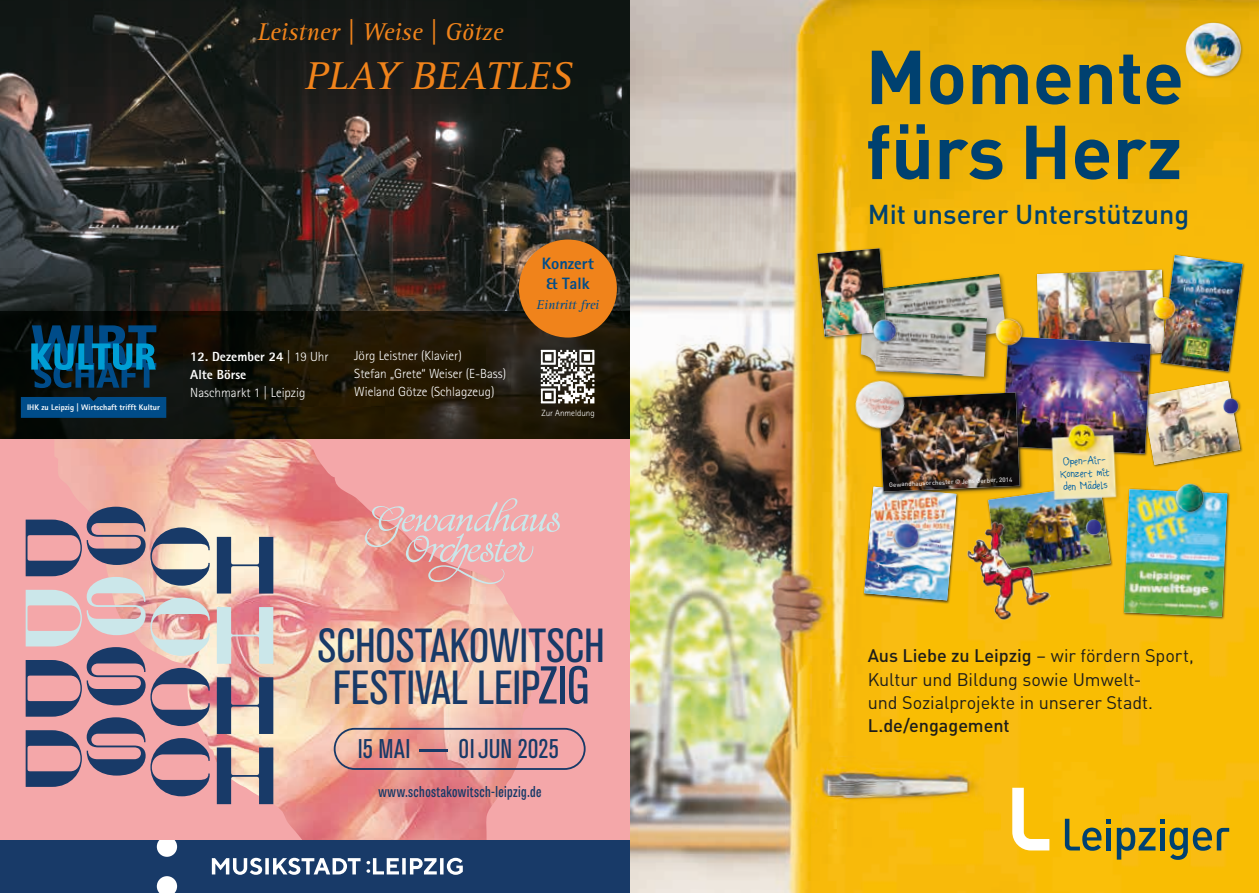
<style>
.page{position:relative;width:1259px;height:893px;background:#fff}
.page>*{position:absolute;margin:0;border:0;box-sizing:border-box;transform-origin:0 0}
.t1{font:700 75px/75px "DIN Pro";color:#004170}
.t2{font:condensed 47.4px/41.1px "Akzidenz Grotesk BQ";color:#183a68;text-align:center}
.t3{font:italic 40.2px "Rotis Serif Pro";color:#f0831b}
.t4{font:500 27px "DIN Pro";color:#004170}
.t5{font:condensed 26.85px "Akzidenz Grotesk BQ";letter-spacing:.01em;color:#183a68}
.t6{font:italic 25.05px "Rotis Serif Pro";color:#f0831b}
.t7{font:18px/23.4px "DIN Pro";letter-spacing:-.005em;color:#1d1d1b}
.t8{font:500 18px "DIN Pro";letter-spacing:-.005em;color:#1d1d1b}
.t9{font:800 16.5px/19.8px "Rotis Sans Serif Pro";color:#004c89}
.t10{font:600 15px "Tablet Gothic Compressed";letter-spacing:.03em;color:#183a68}
.t11{font:300 13.2px/18px "Rotis Sans Serif Pro";color:#fff}
.t12{font:800 13.2px/18px "Rotis Sans Serif Pro";color:#fff}
.t13{font:italic 13.2px "Rotis Serif Pro";color:#004c89}
.t14{font:12.6px/12.6px "Hilde Sharp";color:#005fa1}
.t15{font:300 9px "Rotis Sans Serif Pro";color:#fff}
.t16{font:800 8.1px "Rotis Sans Serif Pro";color:#fff}
.t17{font:500 6.3px "DIN Pro";color:#fff}
.s1{font-weight:300}
.s2{font-size:52.65px}
.s3{font-weight:500}
</style>
<div class="page">
<img style="left:629px;top:0;width:630px;height:893px">
<img style="left:693px;top:733px;width:536px;height:117px">
<svg style="left:1065px;top:819px;width:164px;height:41px;background:#b19927"></svg>
<svg style="left:1012px;top:788px;width:37px;height:62px"></svg>
<div style="left:1122px;top:488px;width:108px;height:132px;background:#1d1d1b;opacity:.75"></div>
<div style="left:1159px;top:254px;width:86px;height:121px;background:#1d1d1b;opacity:.75"></div>
<div style="left:815px;top:247px;width:75px;height:94px;background:#e6ae08"></div>
<img style="left:963px;top:617px;width:90px;height:5px">
<img style="left:817px;top:248px;width:425px;height:369px">
<img style="left:879px;top:392px;width:140px;height:100px">
<img style="left:1042px;top:417px;width:85px;height:93px">
<img style="left:889px;top:519px;width:33px;height:33px">
<img style="left:849px;top:375px;width:62px;height:60px">
<div style="left:1184px;top:22px;width:60px;height:57px;background:#edb308"></div>
<img style="left:1175px;top:13px;width:74px;height:74px;border-radius:36px">
<div style="left:1085px;top:518px;width:19px;height:19px;background:#1d1d1b;opacity:.5"></div>
<img style="left:1081px;top:515px;width:24px;height:24px;border-radius:12px">
<img style="left:0;top:0;width:630px;height:439px">
<div style="left:519px;top:240px;width:98px;height:98px;background:#f0831b;border-radius:50%"></div>
<div style="left:21px;top:397px;width:145px;height:21px;background:#004c89"></div>
<svg style="left:31px;top:325px;width:125px;height:63px;background:#04486b"></svg>
<img style="left:535px;top:346px;width:64px;height:63px">
<div style="left:0;top:439px;width:629px;height:421px;background:#f4a7a9"></div>
<img style="left:54px;top:439px;width:482px;height:402px">
<svg style="left:217px;top:537px;width:56px;height:56px;background:#858e9a"></svg>
<svg style="left:217px;top:677px;width:56px;height:57px;background:#817d8d"></svg>
<svg style="left:217px;top:607px;width:56px;height:57px;background:#d8bdc0"></svg>
<svg style="left:217px;top:747px;width:56px;height:57px;background:#84808e"></svg>
<svg style="left:26px;top:507px;width:184px;height:289px"></svg>
<svg style="left:363px;top:498px;width:197px;height:86px"></svg>
<div style="left:334px;top:728px;width:251px;height:42px;border:2px solid #183a68;border-radius:20px"></div>
<div style="left:0;top:841px;width:629px;height:52px;background:#183a68"></div>
<svg style="left:157px;top:841px;width:20px;height:16px"></svg>
<svg style="left:157px;top:876px;width:20px;height:17px"></svg>
<svg style="left:212px;top:858px;width:251px;height:17px"></svg>
<svg style="left:629px;top:439px;width:10px;height:14px"></svg>
<h3 class="t6" style="left:257px;top:17px;width:247px">Leistner | Weise | Götze</h3>
<h3 class="t3" style="left:305px;top:52px;width:269px">PLAY BEATLES</h3>
<p class="t16" style="left:27px;top:403px;width:134px">IHK zu Leipzig | Wirtschaft trifft Kultur</p>
<p class="t12" style="left:190px;top:347px;width:140px">12. Dezember 24 <span class="s1">| 19 Uhr<br></span>Alte Börse</p>
<p class="t11" style="left:190px;top:383px;width:117px">Naschmarkt 1 | Leipzig</p>
<p class="t11" style="left:354px;top:347px;width:153px">Jörg Leistner (Klavier)<br>Stefan „Grete“ Weiser (E-Bass)<br>Wieland Götze (Schlagzeug)</p>
<p class="t9" style="left:542px;top:253px;width:53px">Konzert &amp; Talk</p>
<p class="t13" style="left:536px;top:297px;width:64px">Eintritt frei</p>
<p class="t15" style="left:541px;top:407px;width:55px">Zur Anmeldung</p>
<h2 class="t2" style="left:317px;top:626px;width:289px">SCHOSTAKOWITSCH<br>FESTIVAL LEIP<span class="s2">ZIG</span></h2>
<h3 class="t5" style="left:358px;top:734px;width:203px">I5 MAI - 0I JUN 2025</h3>
<p class="t10" style="left:378px;top:781px;width:164px">www.schostakowitsch-leipzig.de</p>
<h1 class="t1" style="left:865px;top:35px;width:320px">Momente fürs Herz</h1>
<h3 class="t4" style="left:867px;top:194px;width:323px">Mit unserer Unterstützung</h3>
<p class="t17" style="left:889px;top:479px;width:125px;rotate:-2deg">Gewandhausorchester © Jens Gerber, 2014</p>
<p class="t14" style="left:1059px;top:455px;width:51px;rotate:-2deg">Open-Air-<br>Konzert mit den Mädels</p>
<p class="t7" style="left:867px;top:643px;width:328px"><span class="s3">Aus Liebe zu Leipzig</span> – wir fördern Sport,<br>Kultur und Bildung sowie Umwelt-<br>und Sozial projekte in unserer Stadt.</p>
<p class="t8" style="left:867px;top:712px;width:143px">L.de/engagement</p>
</div>
